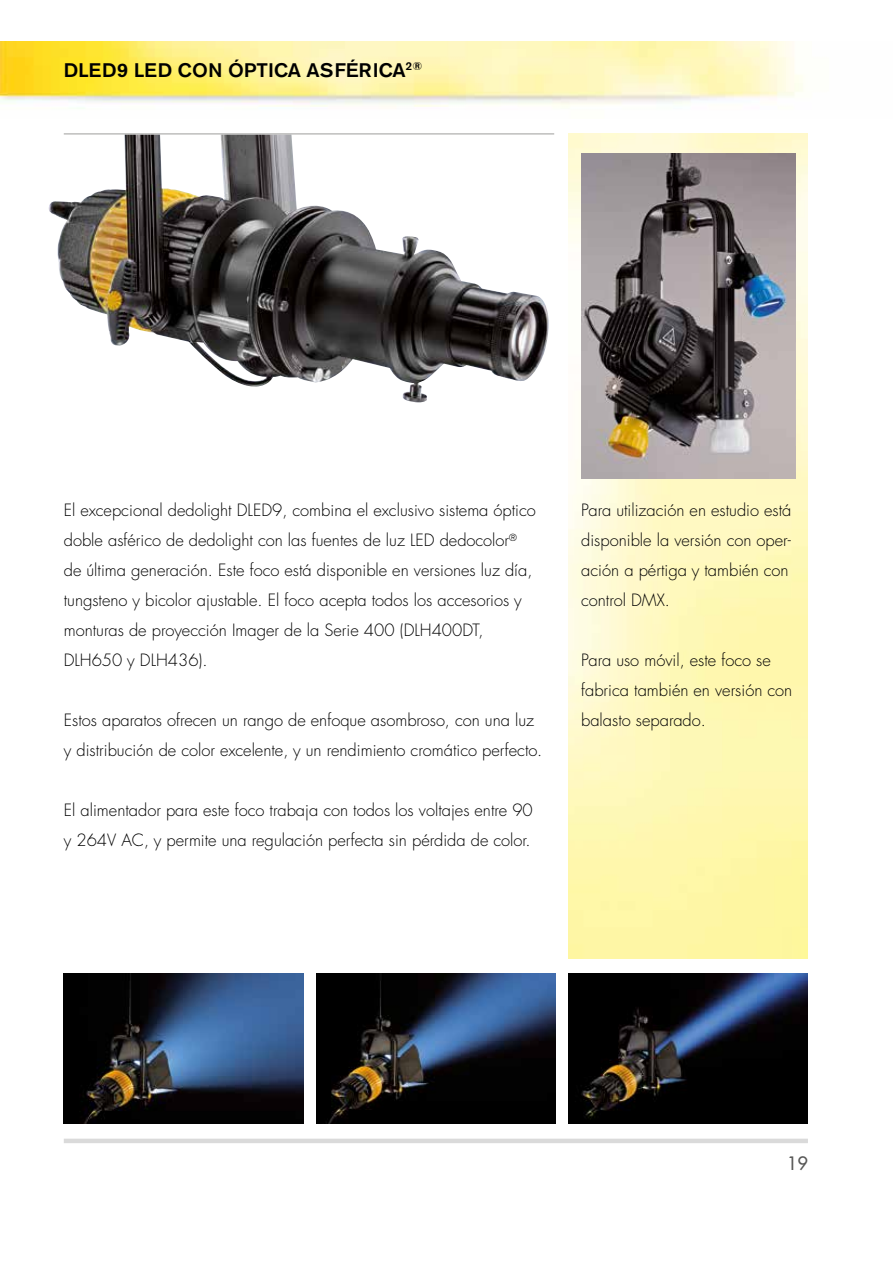
<style>
.page{position:relative;width:893px;height:1263px;background:#fff}
.page>*{position:absolute;margin:0;border:0;box-sizing:border-box;transform-origin:0 0}
.t1{font:500 19.5px "Akzidenz Grotesk BE";color:#000;scale:1.05 1}
.t2{font:500 18px "Futura LT Pro";color:#575756}
.t3{font:300 16.5px/30px "Futura LT Pro";color:#000}
</style>
<div class="page">
<hr style="left:64px;top:1139px;width:744px;height:4px;background:#dadada">
<img style="left:0;top:42px;width:803px;height:66px">
<img style="left:48px;top:135px;width:501px;height:268px">
<img style="left:581px;top:153px;width:214px;height:326px">
<img style="left:568px;top:974px;width:240px;height:150px">
<img style="left:316px;top:974px;width:240px;height:150px">
<img style="left:64px;top:974px;width:239px;height:150px">
<hr style="left:64px;top:134px;width:490px;height:1px;background:#9d9d9c">
<p class="t1" style="left:64px;top:58px;width:343px">DLED9 LED CON ÓPTICA ASFÉRICA<sup>2®</sup></p>
<p class="t3" style="left:64px;top:495px;width:474px">El excepcional dedolight DLED9, combina el exclusivo sistema óptico doble asférico de dedolight con las fuentes de luz LED dedocolor<sup>® </sup>de última generación. Este foco está disponible en versiones luz día, tungsteno y bicolor ajustable. El foco acepta todos los accesorios y monturas de proyección Imager de la Serie 400 (DLH400DT, DLH650 y DLH436).</p>
<p class="t3" style="left:64px;top:705px;width:480px">Estos aparatos ofrecen un rango de enfoque asombroso, con una luz y distribución de color excelente, y un rendimiento cromático perfecto.</p>
<p class="t3" style="left:64px;top:795px;width:470px">El alimentador para este foco trabaja con todos los voltajes entre 90 y 264V AC, y permite una regulación perfecta sin pérdida de color.</p>
<p class="t3" style="left:581px;top:495px;width:212px">Para utilización en estudio está disponible la versión con oper&shy;ación a pértiga y también con control DMX.</p>
<p class="t3" style="left:581px;top:645px;width:213px">Para uso móvil, este foco se fabrica también en versión con balasto separado.</p>
<p class="t2" style="left:787px;top:1150px;width:22px">19</p>
</div>
